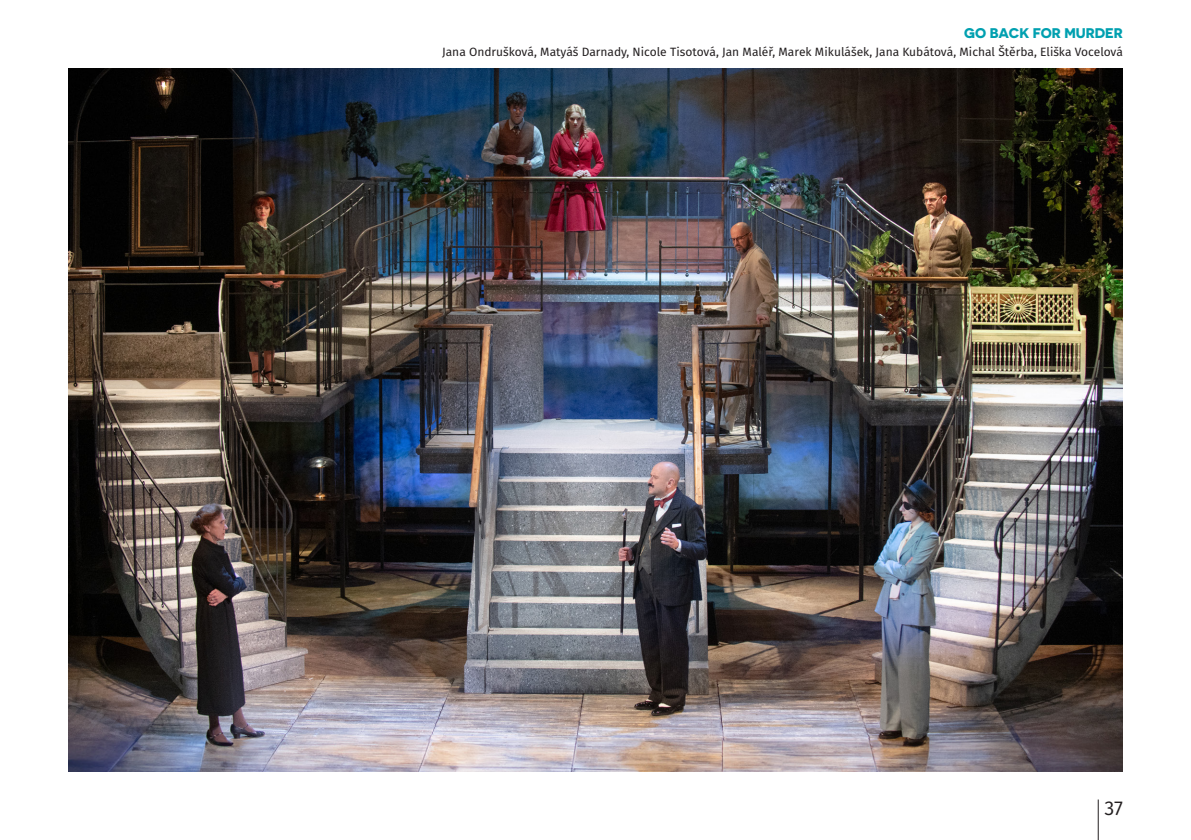
<style>
.page{position:relative;width:1191px;height:840px;background:#fff}
.page>*{position:absolute;margin:0;border:0;box-sizing:border-box;transform-origin:0 0}
.t1{font:20px "Fira Sans";color:#231f20}
.t2{font:700 14px "Novecentosanswide";color:#00a0b0}
.t3{font:12px "Fira Sans";color:#231f20}
</style>
<div class="page">
<hr style="left:1097px;top:799px;width:1px;height:40px;background:#231f20">
<img style="left:68px;top:68px;width:1055px;height:703px">
<p class="t2" style="left:964px;top:25px;width:160px">GO BACK FOR MURDER</p>
<p class="t3" style="left:442px;top:43px;width:682px">Jana Ondrušková, Matyáš Darnady, Nicole Tisotová, Jan Maléř, Marek Mikulášek, Jana Kubátová, Michal Štěrba, Eliška Vocelová</p>
<h1 class="t1" style="left:1104px;top:793px;width:20px">37</h1>
</div>
